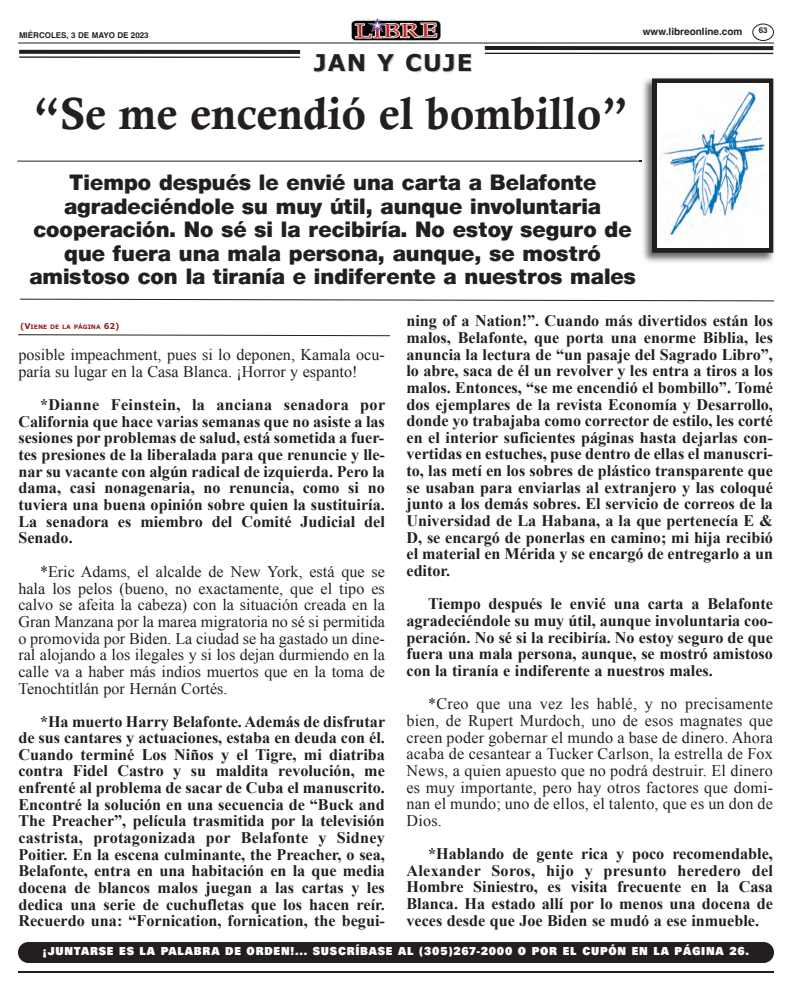
<style>
.page{position:relative;width:792px;height:990px;background:#fff}
.page>*{position:absolute;margin:0;border:0;box-sizing:border-box;transform-origin:0 0}
.t1{font:45px "Calis MT Bol";color:#231f20}
.t2{font:900 23px/23.5px "Sans";color:#231f20;text-align:center}
.t3{font:700 23px "Verdana";letter-spacing:.05em;color:#231f20}
.t4{font:700 16.1px/16.7px "Times New Roman";color:#231f20;text-align:justify}
.t5{font:16.1px/16.7px "Times New Roman";color:#231f20;text-align:justify}
.t6{font:12px "Univers Ultra Bold DTC";letter-spacing:.065em;color:#fff;scale:.92 1}
.t7{font:700 10px "Helvetica";color:#231f20}
.t8{font:700 8px "Helvetica";color:#231f20}
.t9{font:700 6px "Verdana";color:#91211f}
.s1{font-size:8px}
</style>
<div class="page">
<hr style="left:18px;top:43px;width:756px;height:1px;background:#231f20">
<img style="left:351px;top:18px;width:90px;height:22px">
<svg style="left:752px;top:24px;width:22px;height:17px"></svg>
<hr style="left:18px;top:971px;width:756px;height:2px;background:#231f20">
<div style="left:18px;top:942px;width:756px;height:21px;background:#231f20;border-radius:10px"></div>
<hr style="left:17px;top:161px;width:625px;height:1px;background:#231f20">
<svg style="left:19px;top:298px;width:755px;height:4px"></svg>
<img style="left:640px;top:78px;width:134px;height:184px">
<div style="left:652px;top:78px;width:121px;height:175px;border:5px solid #231f20"></div>
<img style="left:657px;top:83px;width:111px;height:165px">
<svg style="left:18px;top:334px;width:372px;height:3px"></svg>
<svg style="left:19px;top:50px;width:281px;height:4px"></svg>
<hr style="left:19px;top:56px;width:281px;height:2px;background:#231f20">
<hr style="left:485px;top:46px;width:288px;height:4px;background:#231f20">
<hr style="left:485px;top:53px;width:288px;height:1px;background:#231f20">
<p class="t8" style="left:19px;top:32px;width:131px">MIÉRCOLES, 3 DE MAYO DE 2023</p>
<p class="t7" style="left:643px;top:27px;width:101px">www.libreonline.com</p>
<p class="t8" style="left:759px;top:27px;width:10px">63</p>
<h2 class="t3" style="left:314px;top:48px;width:160px">JAN Y CUJE</h2>
<h1 class="t1" style="left:33px;top:95px;width:597px">“Se me encendió el bombillo”</h1>
<p class="t2" style="left:29px;top:172px;width:608px">Tiempo después le envié una carta a Belafonte agradeciéndole su muy útil, aunque involuntaria cooperación. No sé si la recibiría. No estoy seguro de que fuera una mala persona, aunque, se mostró amistoso con la tiranía e indiferente a nuestros males</p>
<p class="t9" style="left:20px;top:323px;width:101px"><span class="s1">(V</span>IENE DE LA PÁGINA <span class="s1">62)</span></p>
<p class="t5" style="left:18px;top:347px;width:368px">posible impeachment, pues si lo deponen, Kamala ocu&shy;paría su lugar en la Casa Blanca. ¡Horror y espanto!</p>
<p class="t4" style="left:18px;top:396px;width:368px;text-indent:22px">*Dianne Feinstein, la anciana senadora por California que hace varias semanas que no asiste a las sesiones por problemas de salud, está sometida a fuer&shy;tes presiones de la liberalada para que renuncie y lle&shy;nar su vacante con algún radical de izquierda. Pero la dama, casi nonagenaria, no renuncia, como si no tuviera una buena opinión sobre quien la sustituiría.<br>La senadora es miembro del Comité Judicial del Senado.</p>
<p class="t5" style="left:18px;top:563px;width:368px;text-indent:22px">*Eric Adams, el alcalde de New York, está que se hala los pelos (bueno, no exactamente, que el tipo es calvo se afeita la cabeza) con la situación creada en la Gran Manzana por la marea migratoria no sé si permitida o promovida por Biden. La ciudad se ha gastado un dine&shy;ral alojando a los ilegales y si los dejan durmiendo en la calle va a haber más indios muertos que en la toma de Tenochtitlán por Hernán Cortés.</p>
<p class="t4" style="left:18px;top:713px;width:368px;text-indent:22px">*Ha muerto Harry Belafonte. Además de disfrutar de sus cantares y actuaciones, estaba en deuda con él.<br>Cuando terminé Los Niños y el Tigre, mi diatriba contra Fidel Castro y su maldita revolución, me enfrenté al problema de sacar de Cuba el manuscrito.<br>Encontré la solución en una secuencia de “Buck and The Preacher”, película trasmitida por la televisión castrista, protagonizada por Belafonte y Sidney Poitier. En la escena culminante, the Preacher, o sea, Belafonte, entra en una habitación en la que media docena de blancos malos juegan a las cartas y les dedica una serie de cuchufletas que los hacen reír.<br>Recuerdo una: “Fornication, fornication, the begui-</p>
<p class="t4" style="left:407px;top:312px;width:368px">ning of a Nation!”. Cuando más divertidos están los malos, Belafonte, que porta una enorme Biblia, les anuncia la lectura de “un pasaje del Sagrado Libro”, lo abre, saca de él un revolver y les entra a tiros a los malos. Entonces, “se me encendió el bombillo”. Tomé dos ejemplares de la revista Economía y Desarrollo, donde yo trabajaba como corrector de estilo, les corté en el interior suficientes páginas hasta dejarlas con&shy;vertidas en estuches, puse dentro de ellas el manuscri&shy;to, las metí en los sobres de plástico transparente que se usaban para enviarlas al extranjero y las coloqué junto a los demás sobres. El servicio de correos de la Universidad de La Habana, a la que pertenecía E &amp; D, se encargó de ponerlas en camino; mi hija recibió el material en Mérida y se encargó de entregarlo a un editor.</p>
<p class="t4" style="left:407px;top:596px;width:368px;text-indent:22px">Tiempo después le envié una carta a Belafonte agradeciéndole su muy útil, aunque involuntaria coo&shy;peración. No sé si la recibiría. No estoy seguro de que fuera una mala persona, aunque, se mostró amistoso con la tiranía e indiferente a nuestros males.</p>
<p class="t5" style="left:407px;top:696px;width:368px;text-indent:22px">*Creo que una vez les hablé, y no precisamente bien, de Rupert Murdoch, uno de esos magnates que creen poder gobernar el mundo a base de dinero. Ahora acaba de cesantear a Tucker Carlson, la estrella de Fox News, a quien apuesto que no podrá destruir. El dinero es muy importante, pero hay otros factores que domi&shy;nan el mundo; uno de ellos, el talento, que es un don de Dios.</p>
<p class="t4" style="left:407px;top:845px;width:368px;text-indent:22px">*Hablando de gente rica y poco recomendable, Alexander Soros, hijo y presunto heredero del Hombre Siniestro, es visita frecuente en la Casa Blanca. Ha estado allí por lo menos una docena de veces desde que Joe Biden se mudó a ese inmueble.</p>
<p class="t6" style="left:43px;top:947px;width:769px">¡JUNTARSE ES LA PALABRA DE ORDEN!... SUSCRÍBASE AL (305)267-2000 O POR EL CUPÓN EN LA PÁGINA 26.</p>
</div>
